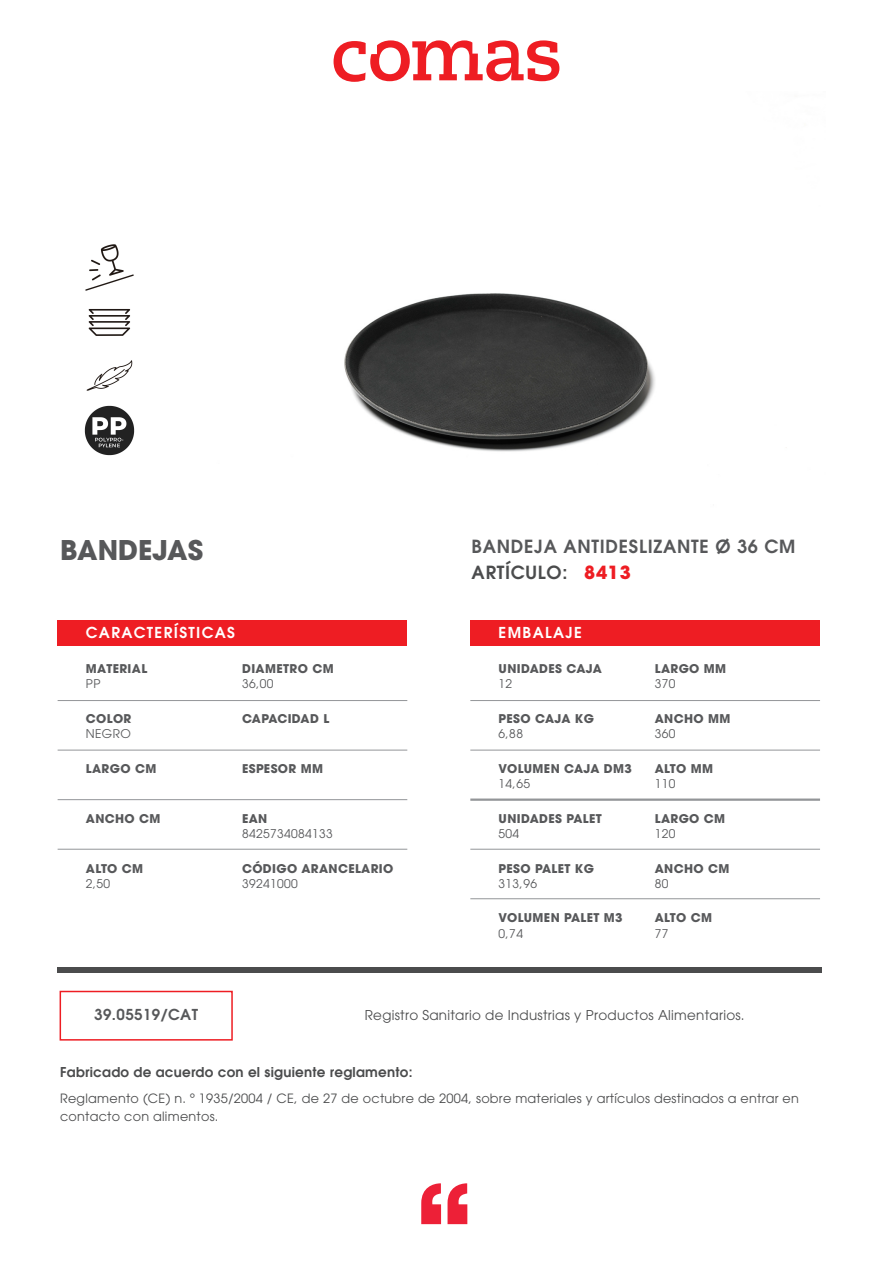
<style>
.page{position:relative;width:893px;height:1263px;background:#fff}
.page>*{position:absolute;margin:0;border:0;box-sizing:border-box;transform-origin:0 0}
.t1{font:700 27px "Avant Garde";color:#57585a}
.t2{font:600 18px/25.7px "Avant Garde";letter-spacing:.04em;color:#57585a}
.t3{font:600 15px "Avant Garde";letter-spacing:.09em;color:#fff}
.t4{font:600 15px "Avant Garde";letter-spacing:.03em;color:#57585a}
.t5{font:13.5px "Avant Garde";letter-spacing:.02em;color:#4b4c4d}
.t6{font:600 13.5px "Avant Garde";letter-spacing:.02em;color:#4b4c4d}
.t7{font:12.75px/18px "Avant Garde";letter-spacing:.02em;color:#4b4c4d}
.t8{font:700 12px "Avant Garde";letter-spacing:.03em;color:#57585a}
.t9{font:12px "Avant Garde";letter-spacing:.03em;color:#57585a}
.t10{font:700 12px "Avant Garde";letter-spacing:.01em;color:#57585a}
.s1{color:#4b4c4d}
.s2{font-weight:700;color:#ee1d23}
</style>
<div class="page">
<svg style="left:421px;top:1183px;width:20px;height:41px"></svg>
<svg style="left:448px;top:1183px;width:19px;height:41px"></svg>
<svg style="left:334px;top:40px;width:225px;height:42px"></svg>
<div style="left:58px;top:620px;width:349px;height:25px;background:#ee1d23"></div>
<div style="left:58px;top:967px;width:764px;height:6px;background:#4b4c4d"></div>
<hr style="left:58px;top:700px;width:349px;height:1px;background:#939598">
<hr style="left:58px;top:750px;width:349px;height:1px;background:#939598">
<hr style="left:58px;top:799px;width:349px;height:1px;background:#939598">
<hr style="left:58px;top:849px;width:349px;height:1px;background:#939598">
<div style="left:470px;top:620px;width:350px;height:25px;background:#ee1d23"></div>
<hr style="left:470px;top:700px;width:350px;height:1px;background:#939598">
<hr style="left:470px;top:750px;width:350px;height:1px;background:#939598">
<hr style="left:470px;top:798px;width:350px;height:3px;background:#939598">
<hr style="left:470px;top:849px;width:350px;height:1px;background:#939598">
<hr style="left:470px;top:898px;width:350px;height:1px;background:#939598">
<div style="left:60px;top:991px;width:173px;height:49px;border:2px solid #ee1d23"></div>
<img style="left:84px;top:244px;width:51px;height:212px">
<img style="left:344px;top:293px;width:311px;height:159px">
<h1 class="t1" style="left:60px;top:532px;width:145px">BANDEJAS</h1>
<h2 class="t2" style="left:472px;top:533px;width:325px">BANDEJA ANTIDESLIZANTE Ø 36 CM<br><span class="s1">ARTÍCULO:</span> <span class="s2">8413</span></h2>
<p class="t3" style="left:86px;top:623px;width:151px">CARACTERÍSTICAS</p>
<p class="t8" style="left:86px;top:661px;width:63px">MATERIAL</p>
<p class="t9" style="left:86px;top:677px;width:16px">PP</p>
<p class="t8" style="left:242px;top:661px;width:93px">DIAMETRO CM</p>
<p class="t9" style="left:242px;top:677px;width:33px">36,00</p>
<p class="t10" style="left:242px;top:711px;width:89px">CAPACIDAD L</p>
<p class="t8" style="left:86px;top:711px;width:47px">COLOR</p>
<p class="t9" style="left:86px;top:727px;width:46px">NEGRO</p>
<p class="t8" style="left:86px;top:761px;width:72px">LARGO CM</p>
<p class="t8" style="left:86px;top:810px;width:76px">ANCHO CM</p>
<p class="t8" style="left:242px;top:761px;width:83px">ESPESOR MM</p>
<p class="t8" style="left:242px;top:810px;width:27px">EAN</p>
<p class="t9" style="left:242px;top:826px;width:92px">8425734084133</p>
<p class="t3" style="left:499px;top:623px;width:85px">EMBALAJE</p>
<p class="t8" style="left:499px;top:661px;width:105px">UNIDADES CAJA</p>
<p class="t9" style="left:499px;top:677px;width:15px">12</p>
<p class="t8" style="left:499px;top:711px;width:97px">PESO CAJA KG</p>
<p class="t9" style="left:499px;top:727px;width:26px">6,88</p>
<p class="t8" style="left:499px;top:761px;width:135px">VOLUMEN CAJA DM3</p>
<p class="t9" style="left:499px;top:777px;width:33px">14,65</p>
<p class="t8" style="left:499px;top:810px;width:105px">UNIDADES PALET</p>
<p class="t9" style="left:499px;top:826px;width:22px">504</p>
<p class="t8" style="left:655px;top:661px;width:73px">LARGO MM</p>
<p class="t9" style="left:655px;top:677px;width:22px">370</p>
<p class="t8" style="left:655px;top:711px;width:77px">ANCHO MM</p>
<p class="t9" style="left:655px;top:727px;width:22px">360</p>
<p class="t8" style="left:655px;top:761px;width:60px">ALTO MM</p>
<p class="t9" style="left:655px;top:777px;width:22px">110</p>
<p class="t8" style="left:655px;top:810px;width:72px">LARGO CM</p>
<p class="t9" style="left:655px;top:826px;width:22px">120</p>
<p class="t8" style="left:86px;top:860px;width:59px">ALTO CM</p>
<p class="t9" style="left:86px;top:876px;width:26px">2,50</p>
<p class="t8" style="left:242px;top:860px;width:153px">CÓDIGO ARANCELARIO</p>
<p class="t9" style="left:242px;top:876px;width:57px">39241000</p>
<p class="t8" style="left:499px;top:860px;width:97px">PESO PALET KG</p>
<p class="t9" style="left:499px;top:876px;width:40px">313,96</p>
<p class="t8" style="left:499px;top:910px;width:126px">VOLUMEN PALET M3</p>
<p class="t9" style="left:499px;top:926px;width:26px">0,74</p>
<p class="t8" style="left:655px;top:860px;width:76px">ANCHO CM</p>
<p class="t9" style="left:655px;top:876px;width:15px">80</p>
<p class="t8" style="left:655px;top:910px;width:59px">ALTO CM</p>
<p class="t9" style="left:655px;top:926px;width:15px">77</p>
<p class="t4" style="left:94px;top:1005px;width:105px">39.05519/CAT</p>
<p class="t5" style="left:365px;top:1007px;width:381px">Registro Sanitario de Industrias y Productos Alimentarios.</p>
<p class="t6" style="left:60px;top:1063px;width:354px">Fabricado de acuerdo con el siguiente reglamento:</p>
<p class="t7" style="left:60px;top:1090px;width:740px">Reglamento (CE) n. º 1935/2004 / CE, de 27 de octubre de 2004, sobre materiales y artículos destinados a entrar en contacto con alimentos.</p>
</div>
